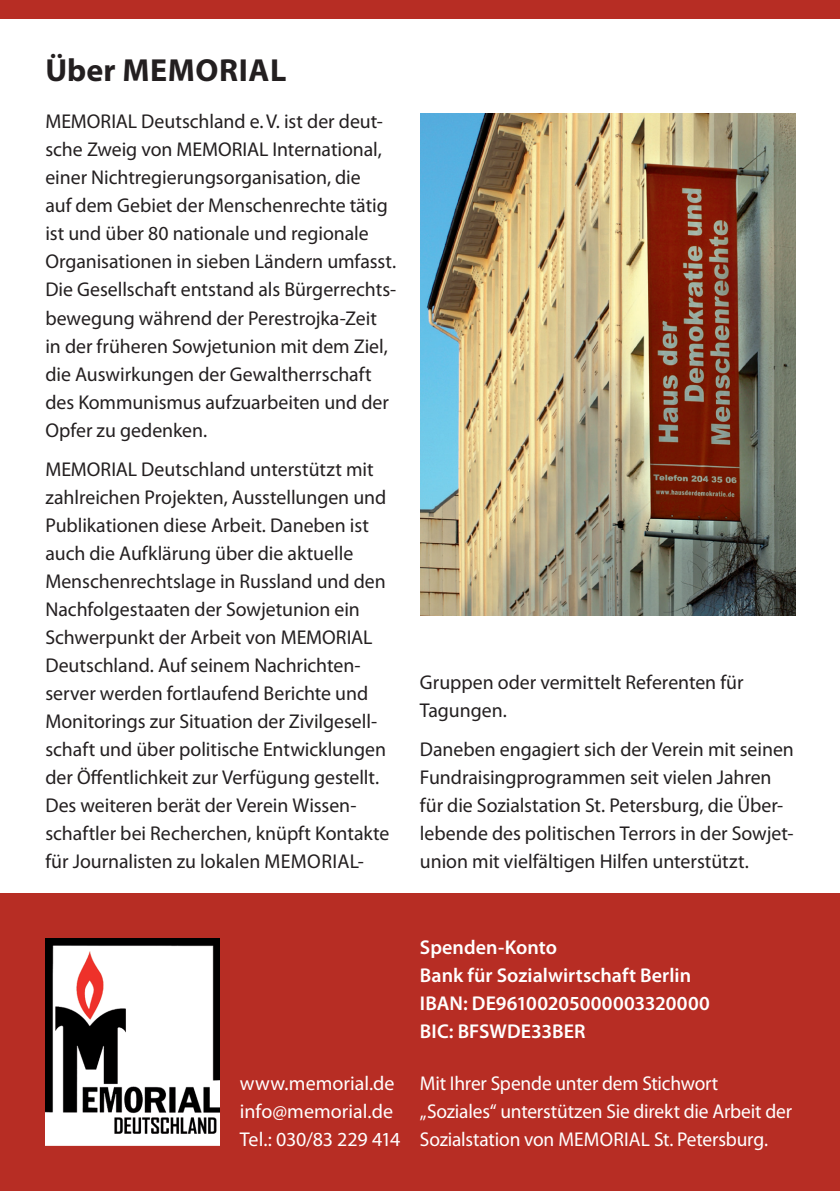
<style>
.page{position:relative;width:840px;height:1191px;background:#fff}
.page>*{position:absolute;margin:0;border:0;box-sizing:border-box;transform-origin:0 0}
.t1{font:700 32px "Myriad Pro";letter-spacing:.02em;color:#231f20}
.t2{font:20px/28px "Myriad Pro";color:#231f20}
.t3{font:20px/28px "Myriad Pro";letter-spacing:-.01em;color:#fff}
.t4{font:600 20px "Myriad Pro";color:#fff}
</style>
<div class="page">
<div style="left:0;top:893px;width:839px;height:298px;background:#b72d24"></div>
<div style="left:0;top:0;width:839px;height:18px;background:#b72d24"></div>
<img style="left:45px;top:938px;width:174px;height:207px">
<img style="left:420px;top:113px;width:374px;height:502px">
<p class="t1" style="left:45px;top:49px;width:242px">Über MEMORIAL</p>
<p class="t2" style="left:45px;top:107px;width:352px">MEMORIAL Deutschland e.V. ist der deut&shy;sche Zweig von MEMORIAL International, einer Nichtregierungsorganisation, die<br>auf dem Gebiet der Menschenrechte tätig ist und über 80 nationale und regionale Organisationen in sieben Ländern umfasst.<br>Die Gesellschaft entstand als Bürgerrechts&shy;bewegung während der Perestrojka-Zeit in der früheren Sowjetunion mit dem Ziel, die Auswirkungen der Gewaltherrschaft des Kommunismus aufzuarbeiten und der Opfer zu gedenken.</p>
<p class="t2" style="left:45px;top:455px;width:345px">MEMORIAL Deutschland unterstützt mit zahlreichen Projekten, Ausstellungen und Publikationen diese Arbeit. Daneben ist auch die Aufklärung über die aktuelle Menschenrechtslage in Russland und den Nachfolgestaaten der Sowjetunion ein Schwerpunkt der Arbeit von MEMORIAL Deutschland. Auf seinem Nachrichten&shy;server werden fortlaufend Berichte und Monitorings zur Situation der Zivilgesell&shy;schaft und über politische Entwicklungen der Öffentlichkeit zur Verfügung gestellt.<br>Des weiteren berät der Verein Wissen&shy;schaftler bei Recherchen, knüpft Kontakte für Journalisten zu lokalen MEMORIAL-</p>
<p class="t2" style="left:420px;top:667px;width:325px">Gruppen oder vermittelt Referenten für<br>Tagungen.</p>
<p class="t2" style="left:420px;top:735px;width:375px">Daneben engagiert sich der Verein mit seinen Fundraisingprogrammen seit vielen Jahren für die Sozialstation St. Petersburg, die Über&shy;lebende des politischen Terrors in der Sowjet&shy;union mit vielfältigen Hilfen unterstützt.</p>
<p class="t3" style="left:240px;top:1068px;width:156px">www.memorial.de</p>
<p class="t3" style="left:240px;top:1096px;width:154px">info@memorial.de</p>
<p class="t3" style="left:240px;top:1124px;width:162px">Tel.: 030/83 229 414</p>
<p class="t4" style="left:420px;top:934px;width:138px">Spenden-Konto</p>
<p class="t4" style="left:420px;top:962px;width:272px">Bank für Sozialwirtschaft Berlin</p>
<p class="t4" style="left:420px;top:990px;width:291px">IBAN: DE96100205000003320000</p>
<p class="t4" style="left:420px;top:1018px;width:167px">BIC: BFSWDE33BER</p>
<p class="t3" style="left:420px;top:1068px;width:373px">Mit Ihrer Spende unter dem Stichwort „Soziales“ unterstützen Sie direkt die Arbeit der<br>Sozialstation von MEMORIAL St. Petersburg.</p>
</div>
